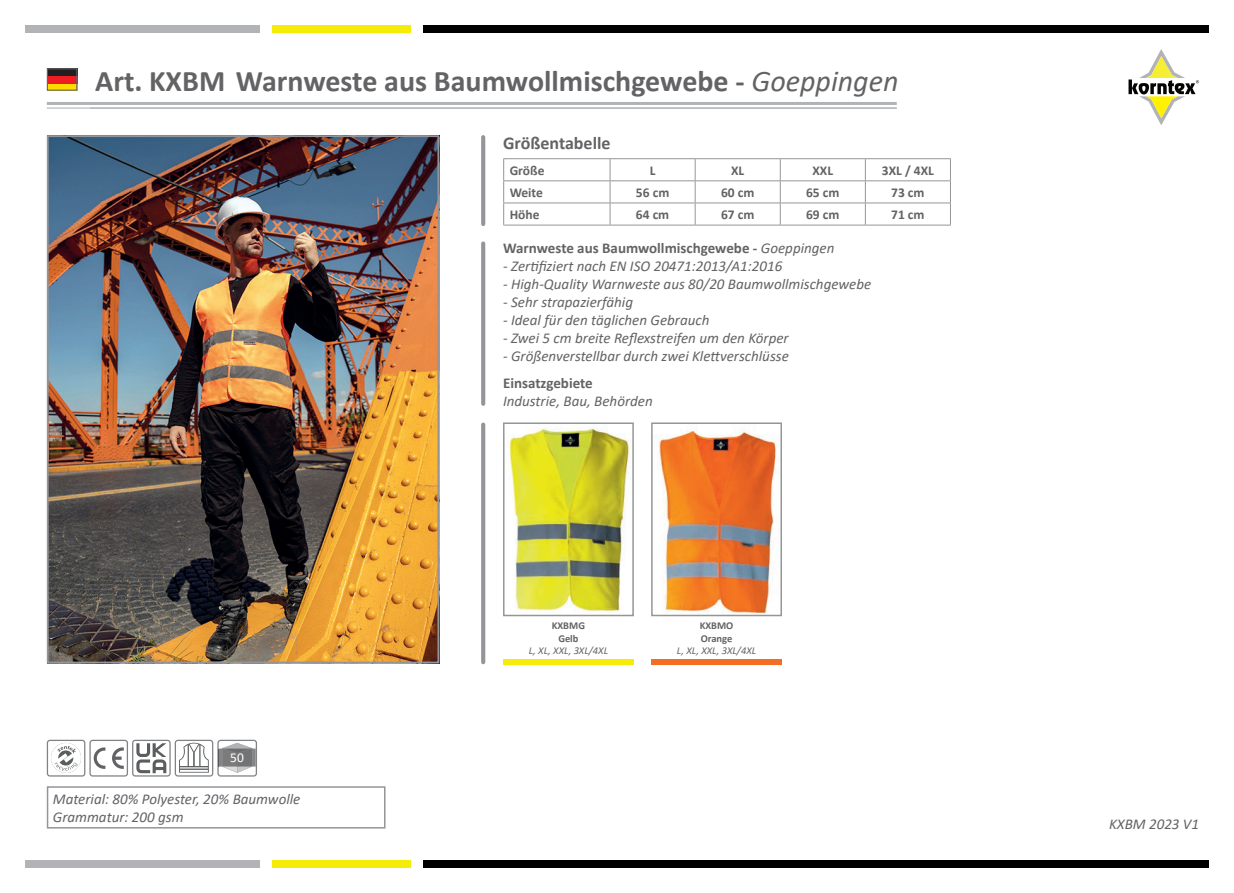
<style>
.page{position:relative;width:1234px;height:893px;background:#fff}
.page>*{position:absolute;margin:0;border:0;box-sizing:border-box;transform-origin:0 0}
.t1{font:700 30px "Calibri";color:#636366}
.t2{font:700 18px "Calibri";color:#636366}
.t3{font:italic 15px/18px "Calibri";color:#636366}
.t4{font:700 15px "Calibri";color:#636366}
.t5{font:700 13.5px "Calibri";color:#636366}
.t6{font:13.5px "Calibri";color:#fff}
.t7{font:italic 10.5px "Calibri";color:#636366}
.t8{font:700 10.5px/12.6px "Calibri";color:#636366;text-align:center}
.s1{font-weight:400;font-style:italic}
</style>
<div class="page">
<div style="left:423px;top:26px;width:785px;height:7px;background:#000001"></div>
<div style="left:26px;top:26px;width:234px;height:7px;background:#b2b3b7"></div>
<div style="left:272px;top:26px;width:138px;height:7px;background:#f5ec09"></div>
<div style="left:423px;top:860px;width:785px;height:7px;background:#000001"></div>
<div style="left:26px;top:860px;width:234px;height:7px;background:#b2b3b7"></div>
<div style="left:272px;top:860px;width:138px;height:7px;background:#f5ec09"></div>
<svg style="left:1128px;top:49px;width:70px;height:76px"></svg>
<svg style="left:481px;top:137px;width:4px;height:87px"></svg>
<svg style="left:481px;top:243px;width:4px;height:161px"></svg>
<hr style="left:503px;top:158px;width:107px;height:1px;background:#939598">
<hr style="left:695px;top:158px;width:85px;height:1px;background:#939598">
<hr style="left:780px;top:158px;width:85px;height:1px;background:#939598">
<hr style="left:865px;top:158px;width:85px;height:1px;background:#939598">
<hr style="left:503px;top:225px;width:107px;height:1px;background:#939598">
<hr style="left:610px;top:225px;width:85px;height:1px;background:#939598">
<hr style="left:695px;top:225px;width:85px;height:1px;background:#939598">
<hr style="left:780px;top:225px;width:85px;height:1px;background:#939598">
<hr style="left:865px;top:225px;width:85px;height:1px;background:#939598">
<hr style="left:610px;top:158px;width:85px;height:1px;background:#939598">
<svg style="left:503px;top:159px;width:447px;height:66px"></svg>
<hr style="left:610px;top:180px;width:85px;height:1px;background:#939598">
<svg style="left:481px;top:425px;width:4px;height:237px"></svg>
<img style="left:509px;top:427px;width:121px;height:186px">
<div style="left:503px;top:422px;width:130px;height:194px;border:2px solid #939598"></div>
<img style="left:657px;top:428px;width:121px;height:185px">
<div style="left:651px;top:422px;width:130px;height:194px;border:2px solid #939598"></div>
<div style="left:503px;top:659px;width:130px;height:5px;background:#f5ec09"></div>
<div style="left:651px;top:659px;width:130px;height:5px;background:#f36e24"></div>
<hr style="left:47px;top:102px;width:849px;height:3px;background:#b2b3b7">
<hr style="left:47px;top:107px;width:849px;height:2px;background:#b2b3b7">
<div style="left:47px;top:786px;width:338px;height:42px;border:2px solid #939598"></div>
<svg style="left:51px;top:743px;width:30px;height:30px"></svg>
<div style="left:47px;top:740px;width:38px;height:37px;border:1px solid #808285;border-radius:3px"></div>
<svg style="left:112px;top:747px;width:12px;height:22px"></svg>
<svg style="left:94px;top:747px;width:11px;height:22px"></svg>
<div style="left:89px;top:740px;width:39px;height:37px;border:1px solid #808285;border-radius:3px"></div>
<svg style="left:179px;top:742px;width:30px;height:31px"></svg>
<div style="left:175px;top:740px;width:38px;height:37px;border:1px solid #808285;border-radius:3px"></div>
<svg style="left:217px;top:740px;width:40px;height:37px"></svg>
<svg style="left:136px;top:743px;width:30px;height:30px"></svg>
<div style="left:132px;top:740px;width:39px;height:37px;border:1px solid #808285;border-radius:3px"></div>
<div style="left:47px;top:68px;width:30px;height:8px;background:#231f20"></div>
<div style="left:47px;top:83px;width:30px;height:8px;background:#ffdc01"></div>
<div style="left:47px;top:76px;width:30px;height:7px;background:#ee1d23"></div>
<div style="left:47px;top:68px;width:30px;height:23px;border:1px solid #636366"></div>
<img style="left:50px;top:138px;width:386px;height:522px">
<div style="left:47px;top:135px;width:392px;height:528px;border:2px solid #939598"></div>
<h1 class="t1" style="left:95px;top:60px;width:804px">Art. KXBM Warnweste aus Baumwollmischgewebe - <span class="s1">Goeppingen</span></h1>
<p class="t2" style="left:503px;top:130px;width:109px">Größentabelle</p>
<p class="t5" style="left:509px;top:161px;width:36px">Größe</p>
<p class="t5" style="left:649px;top:161px;width:7px">L</p>
<p class="t5" style="left:731px;top:161px;width:15px">XL</p>
<p class="t5" style="left:812px;top:161px;width:22px">XXL</p>
<p class="t5" style="left:881px;top:161px;width:53px">3XL / 4XL</p>
<p class="t5" style="left:509px;top:183px;width:35px">Weite</p>
<p class="t5" style="left:635px;top:183px;width:35px">56 cm</p>
<p class="t5" style="left:720px;top:183px;width:35px">60 cm</p>
<p class="t5" style="left:806px;top:183px;width:35px">65 cm</p>
<p class="t5" style="left:891px;top:183px;width:35px">73 cm</p>
<p class="t5" style="left:509px;top:205px;width:31px">Höhe</p>
<p class="t5" style="left:635px;top:205px;width:35px">64 cm</p>
<p class="t5" style="left:720px;top:205px;width:35px">67 cm</p>
<p class="t5" style="left:806px;top:205px;width:35px">69 cm</p>
<p class="t5" style="left:891px;top:205px;width:35px">71 cm</p>
<p class="t4" style="left:503px;top:237px;width:333px">Warnweste aus Baumwollmischgewebe - <span class="s1">Goeppingen</span></p>
<p class="t3" style="left:503px;top:256px;width:280px">- Zertifiziert nach EN ISO 20471:2013/A1:2016</p>
<p class="t3" style="left:503px;top:274px;width:369px">- High-Quality Warnweste aus 80/20 Baumwollmischgewebe</p>
<p class="t3" style="left:503px;top:292px;width:131px">- Sehr strapazierfähig</p>
<p class="t3" style="left:503px;top:310px;width:208px">- Ideal für den täglichen Gebrauch</p>
<p class="t3" style="left:503px;top:328px;width:287px">- Zwei 5 cm breite Reflexstreifen um den Körper</p>
<p class="t3" style="left:503px;top:346px;width:287px">- Größenverstellbar durch zwei Klettverschlüsse</p>
<p class="t6" style="left:230px;top:748px;width:15px">50</p>
<p class="t3" style="left:53px;top:789px;width:249px">Material: 80% Polyester, 20% Baumwolle<br>Grammatur: 200 gsm</p>
<p class="t4" style="left:503px;top:372px;width:91px">Einsatzgebiete</p>
<p class="t3" style="left:503px;top:391px;width:151px">Industrie, Bau, Behörden</p>
<p class="t8" style="left:551px;top:619px;width:35px">KXBMG<br>Gelb</p>
<p class="t7" style="left:528px;top:644px;width:81px">L, XL, XXL, 3XL/4XL</p>
<p class="t8" style="left:699px;top:619px;width:35px">KXBMO</p>
<p class="t7" style="left:676px;top:644px;width:81px">L, XL, XXL, 3XL/4XL</p>
<p class="t8" style="left:700px;top:632px;width:33px">Orange</p>
<p class="t3" style="left:1108px;top:814px;width:91px">KXBM 2023 V1</p>
</div>
